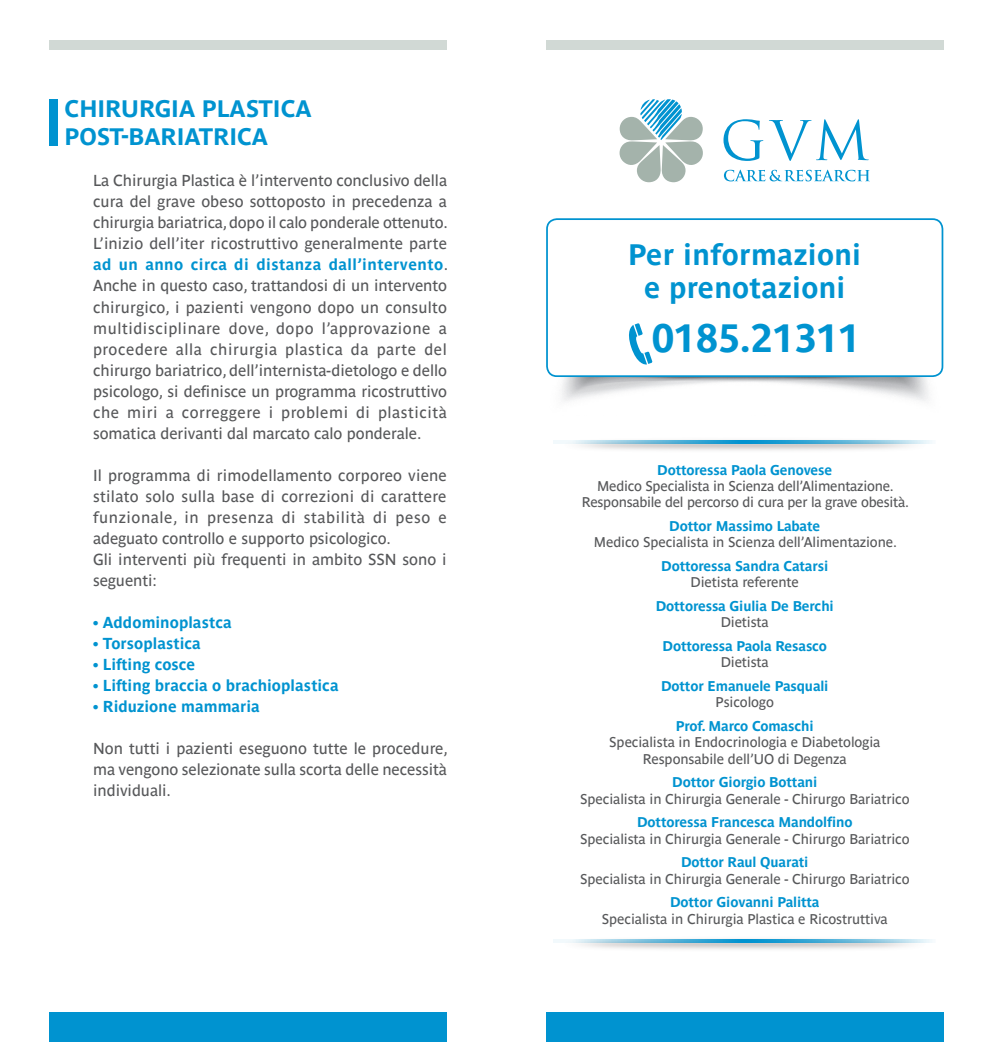
<style>
.page{position:relative;width:993px;height:1042px;background:#fff}
.page>*{position:absolute;margin:0;border:0;box-sizing:border-box;transform-origin:0 0}
.t1{font:700 39.02px "Parisine Ptf";color:#0093d0}
.t2{font:700 29.4px/32.6px "Parisine Ptf";letter-spacing:.01em;color:#0093d0;text-align:center}
.t3{font:700 23.62px/28px "Parisine Ptf";color:#0093d0}
.t4{font:15.75px/21px "Parisine Ptf";letter-spacing:-.005em;color:#57585a;text-align:justify}
.t5{font:700 15.75px "Parisine Ptf";letter-spacing:.005em;color:#0093d0}
.t6{font:14px "Parisine Ptf";letter-spacing:-.01em;color:#57585a}
.t7{font:700 14px "Parisine Ptf";letter-spacing:-.01em;color:#0093d0}
.s1{font-weight:700;color:#0093d0}
</style>
<div class="page">
<div style="left:50px;top:40px;width:396px;height:10px;background:#d1d9d5"></div>
<div style="left:546px;top:40px;width:397px;height:10px;background:#d1d9d5"></div>
<div style="left:50px;top:1012px;width:396px;height:30px;background:#0093d0"></div>
<div style="left:546px;top:1012px;width:397px;height:30px;background:#0093d0"></div>
<div style="left:50px;top:100px;width:7px;height:45px;background:#0093d0"></div>
<svg style="left:723px;top:119px;width:145px;height:42px"></svg>
<svg style="left:619px;top:99px;width:84px;height:83px"></svg>
<svg style="left:723px;top:170px;width:146px;height:11px"></svg>
<div style="left:546px;top:218px;width:397px;height:159px;border:2px solid #0093d0;border-radius:10px"></div>
<svg style="left:629px;top:323px;width:23px;height:42px"></svg>
<svg style="left:553px;top:440px;width:382px;height:4px;background:#70bede"></svg>
<svg style="left:553px;top:939px;width:382px;height:4px;background:#70bede"></svg>
<p class="t3" style="left:64px;top:93px;width:248px">CHIRURGIA PLASTICA<br>POST-BARIATRICA</p>
<p class="t4" style="left:93px;top:169px;width:356px">La Chirurgia Plastica è l’intervento conclusivo della cura del grave obeso sottoposto in precedenza a chirurgia bariatrica, dopo il calo ponderale ottenuto.</p>
<p class="t4" style="left:93px;top:232px;width:356px">L’inizio dell’iter ricostruttivo generalmente parte <span class="s1">ad un anno circa di distanza dall’intervento</span>.<br>Anche in questo caso, trattandosi di un intervento chirurgico, i pazienti vengono dopo un consulto multidisciplinare dove, dopo l’approvazione a procedere alla chirurgia plastica da parte del chirurgo bariatrico, dell’internista-dietologo e dello psicologo, si definisce un programma ricostruttivo che miri a correggere i problemi di plasticità somatica derivanti dal marcato calo ponderale.</p>
<p class="t4" style="left:93px;top:463px;width:355px">Il programma di rimodellamento corporeo viene stilato solo sulla base di correzioni di carattere funzionale, in presenza di stabilità di peso e adeguato controllo e supporto psicologico.</p>
<p class="t4" style="left:93px;top:547px;width:355px">Gli interventi più frequenti in ambito SSN sono i seguenti:</p>
<p class="t5" style="left:93px;top:610px;width:140px">• Addominoplastca</p>
<p class="t5" style="left:93px;top:631px;width:109px">• Torsoplastica</p>
<p class="t5" style="left:93px;top:652px;width:104px">• Lifting cosce</p>
<p class="t5" style="left:93px;top:673px;width:247px">• Lifting braccia o brachioplastica</p>
<p class="t5" style="left:93px;top:694px;width:168px">• Riduzione mammaria</p>
<p class="t4" style="left:93px;top:736px;width:356px">Non tutti i pazienti eseguono tutte le procedure, ma vengono selezionate sulla scorta delle necessità individuali.</p>
<p class="t2" style="left:628px;top:236px;width:234px">Per informazioni e prenotazioni</p>
<p class="t1" style="left:652px;top:309px;width:210px">0185.21311</p>
<p class="t7" style="left:657px;top:459px;width:176px">Dottoressa Paola Genovese</p>
<p class="t6" style="left:597px;top:476px;width:298px">Medico Specialista in Scienza dell’Alimentazione.</p>
<p class="t6" style="left:581px;top:492px;width:328px">Responsabile del percorso di cura per la grave obesità.</p>
<p class="t7" style="left:669px;top:516px;width:152px">Dottor Massimo Labate</p>
<p class="t6" style="left:593px;top:532px;width:305px">Medico Specialista in Scienza dell’Alimentazione.</p>
<p class="t7" style="left:661px;top:556px;width:169px">Dottoressa Sandra Catarsi</p>
<p class="t6" style="left:690px;top:572px;width:110px">Dietista referente</p>
<p class="t7" style="left:655px;top:596px;width:180px">Dottoressa Giulia De Berchi</p>
<p class="t6" style="left:720px;top:612px;width:50px">Dietista</p>
<p class="t7" style="left:662px;top:636px;width:166px">Dottoressa Paola Resasco</p>
<p class="t6" style="left:720px;top:652px;width:50px">Dietista</p>
<p class="t7" style="left:660px;top:676px;width:169px">Dottor Emanuele Pasquali</p>
<p class="t6" style="left:715px;top:692px;width:60px">Psicologo</p>
<p class="t7" style="left:675px;top:716px;width:139px">Prof. Marco Comaschi</p>
<p class="t6" style="left:609px;top:732px;width:273px">Specialista in Endocrinologia e Diabetologia</p>
<p class="t6" style="left:642px;top:748px;width:205px">Responsabile dell’UO di Degenza</p>
<p class="t7" style="left:672px;top:772px;width:147px">Dottor Giorgio Bottani</p>
<p class="t6" style="left:580px;top:788px;width:331px">Specialista in Chirurgia Generale - Chirurgo Bariatrico</p>
<p class="t7" style="left:637px;top:812px;width:217px">Dottoressa Francesca Mandolfino</p>
<p class="t6" style="left:580px;top:828px;width:331px">Specialista in Chirurgia Generale - Chirurgo Bariatrico</p>
<p class="t7" style="left:680px;top:852px;width:129px">Dottor Raul Quarati</p>
<p class="t6" style="left:580px;top:868px;width:331px">Specialista in Chirurgia Generale - Chirurgo Bariatrico</p>
<p class="t7" style="left:669px;top:892px;width:151px">Dottor Giovanni Palitta</p>
<p class="t6" style="left:601px;top:908px;width:287px">Specialista in Chirurgia Plastica e Ricostruttiva</p>
</div>
